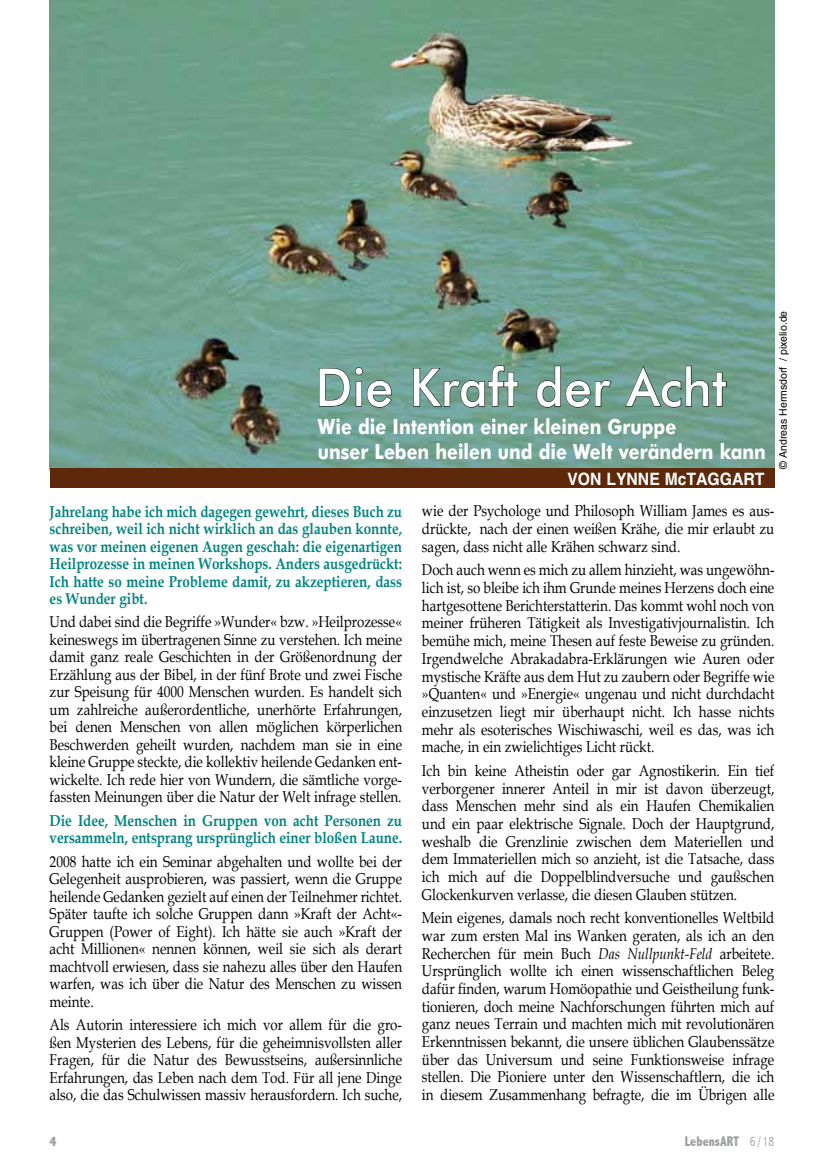
<style>
.page{position:relative;width:834px;height:1166px;background:#fff}
.page>*{position:absolute;margin:0;border:0;box-sizing:border-box;transform-origin:0 0}
.t1{font:500 52.5px "Futura BT";color:#fff;scale:.95 1}
.t2{font:700 21px/24.5px "Futura BT";color:#fff;scale:.85 1}
.t3{font:700 16.97px "Helvetica";color:#fff;scale:.92 1}
.t4{font:15.75px/17.7px "Book Antiqua";color:#000;text-align:justify;scale:.85 1}
.t5{font:700 15.75px/17.5px "Book Antiqua";color:#008480;text-align:justify;scale:.85 1}
.t6{font:800 condensed 14px "Abadi";color:#9c9e9f;scale:.92 1}
.t7{font:800 condensed 14px "Abadi";color:#9c9e9f}
.t8{font:10.5px "Helvetica";color:#000}
.s1{font-style:italic}
.s2{font-weight:300}
</style>
<div class="page">
<img style="left:50px;top:0;width:724px;height:468px">
<div style="left:50px;top:468px;width:724px;height:20px;background:#5e290a"></div>
<svg style="left:318px;top:367px;width:74px;height:41px;background:#618c81"></svg>
<svg style="left:413px;top:365px;width:105px;height:43px;background:#618b7f"></svg>
<svg style="left:536px;top:365px;width:76px;height:43px;background:#608b7d"></svg>
<svg style="left:624px;top:365px;width:102px;height:43px;background:#628b7c"></svg>
<h1 class="t1" style="left:315px;top:355px;width:434px">Die Kraft der Acht</h1>
<h2 class="t2" style="left:318px;top:414px;width:528px">Wie die Intention einer kleinen Gruppe<br>unser Leben heilen und die Welt verändern kann</h2>
<p class="t3" style="left:567px;top:468px;width:216px">VON LYNNE MCTAGGART</p>
<p class="t8" style="left:776px;top:468px;width:159px;rotate:-90deg">© Andreas Hermsdorf / pixelio.de</p>
<p class="t5" style="left:50px;top:502px;width:416px">Jahrelang habe ich mich dagegen gewehrt, dieses Buch zu schreiben, weil ich nicht wirklich an das glauben konnte, was vor meinen eigenen Augen geschah: die eigenartigen Heilprozesse in meinen Workshops. Anders ausgedrückt:<br>Ich hatte so meine Probleme damit, zu akzeptieren, dass es Wunder gibt.</p>
<p class="t4" style="left:50px;top:613px;width:416px">Und dabei sind die Begriffe »Wunder« bzw. »Heilprozesse« keineswegs im übertragenen Sinne zu verstehen. Ich meine damit ganz reale Geschichten in der Größenordnung der Erzählung aus der Bibel, in der fünf Brote und zwei Fische zur Speisung für 4000 Menschen wurden. Es handelt sich um zahlreiche außerordentliche, unerhörte Erfahrungen, bei denen Menschen von allen möglichen körperlichen Beschwerden geheilt wurden, nachdem man sie in eine kleine Gruppe steckte, die kollektiv heilende Gedanken ent&shy;wickelte. Ich rede hier von Wundern, die sämtliche vorge&shy;fassten Meinungen über die Natur der Welt infrage stellen.</p>
<p class="t5" style="left:50px;top:812px;width:416px">Die Idee, Menschen in Gruppen von acht Personen zu versammeln, entsprang ursprünglich einer bloßen Laune.</p>
<p class="t4" style="left:50px;top:852px;width:416px">2008 hatte ich ein Seminar abgehalten und wollte bei der Gelegenheit ausprobieren, was passiert, wenn die Gruppe heilende Gedanken gezielt auf einen der Teilnehmer richtet.<br>Später taufte ich solche Gruppen dann »Kraft der Acht«- Gruppen (Power of Eight). Ich hätte sie auch »Kraft der acht Millionen« nennen können, weil sie sich als derart machtvoll erwiesen, dass sie nahezu alles über den Haufen warfen, was ich über die Natur des Menschen zu wissen meinte.</p>
<p class="t4" style="left:50px;top:1016px;width:416px">Als Autorin interessiere ich mich vor allem für die gro&shy;ßen Mysterien des Lebens, für die geheimnisvollsten aller Fragen, für die Natur des Bewusstseins, außersinnliche Erfahrungen, das Leben nach dem Tod. Für all jene Dinge also, die das Schulwissen massiv herausfordern. Ich suche,</p>
<p class="t7" style="left:50px;top:1133px;width:9px">4</p>
<p class="t4" style="left:422px;top:502px;width:416px">wie der Psychologe und Philosoph William James es aus&shy;drückte, nach der einen weißen Krähe, die mir erlaubt zu sagen, dass nicht alle Krähen schwarz sind.</p>
<p class="t4" style="left:422px;top:561px;width:416px">Doch auch wenn es mich zu allem hinzieht, was ungewöhn&shy;lich ist, so bleibe ich ihm Grunde meines Herzens doch eine hartgesottene Berichterstatterin. Das kommt wohl noch von meiner früheren Tätigkeit als Investigativjournalistin. Ich bemühe mich, meine Thesen auf feste Beweise zu gründen.<br>Irgendwelche Abrakadabra-Erklärungen wie Auren oder mystische Kräfte aus dem Hut zu zaubern oder Begriffe wie »Quanten« und »Energie« ungenau und nicht durchdacht einzusetzen liegt mir überhaupt nicht. Ich hasse nichts mehr als esoterisches Wischiwaschi, weil es das, was ich mache, in ein zwielichtiges Licht rückt.</p>
<p class="t4" style="left:422px;top:761px;width:416px">Ich bin keine Atheistin oder gar Agnostikerin. Ein tief verborgener innerer Anteil in mir ist davon überzeugt, dass Menschen mehr sind als ein Haufen Chemikalien und ein paar elektrische Signale. Doch der Hauptgrund, weshalb die Grenzlinie zwischen dem Materiellen und dem Immateriellen mich so anzieht, ist die Tatsache, dass ich mich auf die Doppelblindversuche und gaußschen Glockenkurven verlasse, die diesen Glauben stützen.</p>
<p class="t4" style="left:422px;top:908px;width:416px">Mein eigenes, damals noch recht konventionelles Weltbild war zum ersten Mal ins Wanken geraten, als ich an den Recherchen für mein Buch <span class="s1">Das Nullpunkt-Feld</span> arbeitete.<br>Ursprünglich wollte ich einen wissenschaftlichen Beleg dafür finden, warum Homöopathie und Geistheilung funk&shy;tionieren, doch meine Nachforschungen führten mich auf ganz neues Terrain und machten mich mit revolutionären Erkenntnissen bekannt, die unsere üblichen Glaubenssätze über das Universum und seine Funktionsweise infrage stellen. Die Pioniere unter den Wissenschaftlern, die ich in diesem Zusammenhang befragte, die im Übrigen alle</p>
<p class="t6" style="left:684px;top:1133px;width:99px">LebensART <span class="s2">6 / 18</span></p>
</div>
